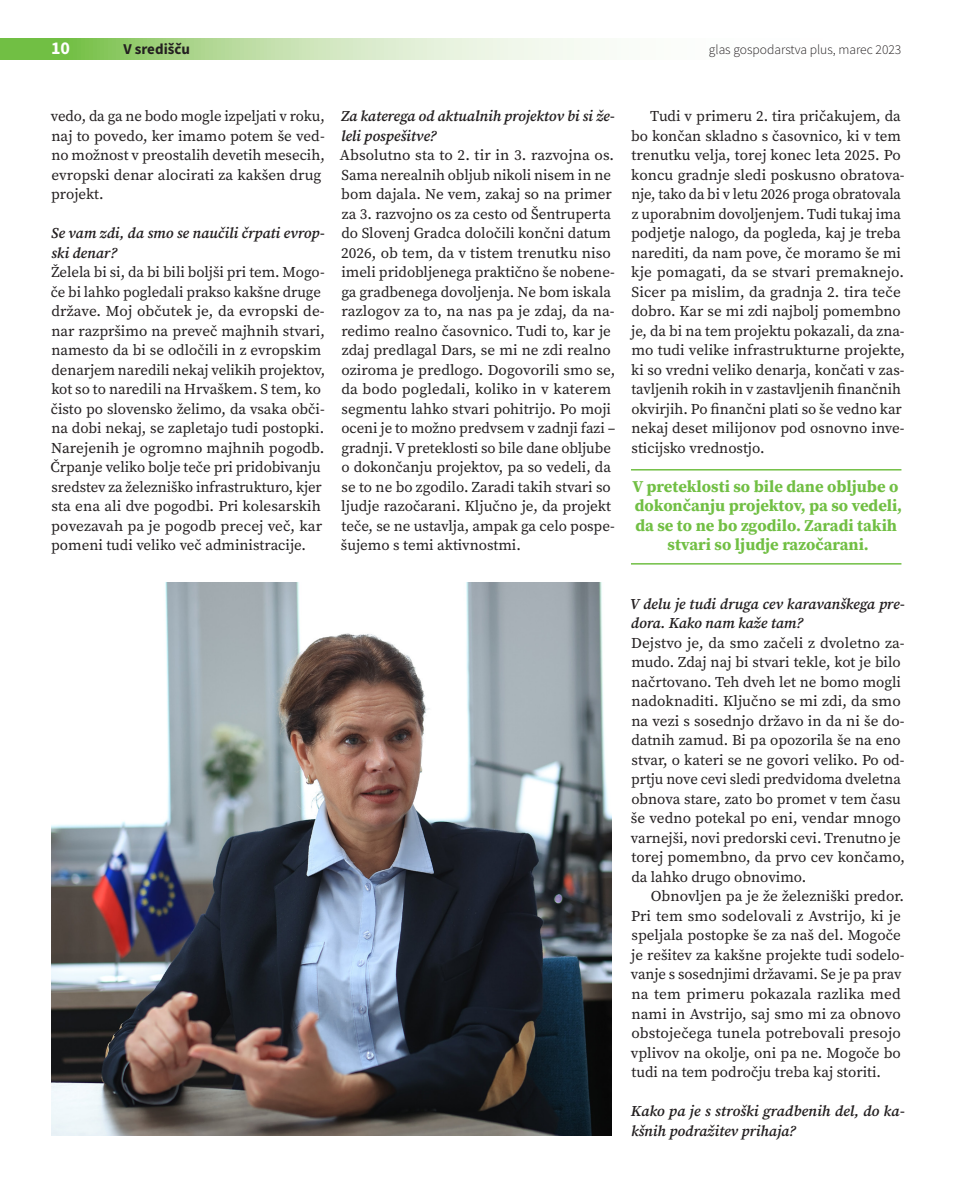
<style>
.page{position:relative;width:978px;height:1191px;background:#fff}
.page>*{position:absolute;margin:0;border:0;box-sizing:border-box;transform-origin:0 0}
.t1{font:700 18px "Source Sans Pro";color:#fff}
.poudarek{font:700 16.5px/19.5px "Source Serif Pro";color:#71bf44;text-align:center}
.besedilo_prvi{font:15px/19.5px "Source Serif Pro";color:#231f20}
.besedilo{font:15px/19.5px "Source Serif Pro";color:#231f20}
.vprasanje{font:italic 600 15px/19.5px "Source Serif Pro";color:#231f20}
.t2{font:700 15px "Source Sans Pro";color:#231f20}
.t3{font:300 13.5px "Source Sans Pro";color:#231f20}
</style>
<div class="page">
<svg style="left:0;top:38px;width:598px;height:22px;background:#bfdfa8"></svg>
<hr style="left:631px;top:469px;width:270px;height:1px;background:#71bf44">
<hr style="left:631px;top:563px;width:270px;height:1px;background:#71bf44">
<img style="left:51px;top:582px;width:560px;height:553px">
<p class="t1" style="left:51px;top:36px;width:21px">10</p>
<p class="t2" style="left:124px;top:39px;width:68px">V središču</p>
<p class="t3" style="left:709px;top:42px;width:194px">glas gospodarstva plus, marec 2023</p>
<p class="besedilo_prvi" style="left:51px;top:106px;width:276px">vedo, da ga ne bodo mogle izpeljati v roku, naj to povedo, ker imamo potem še ved&shy;no možnost v preostalih devetih mesecih, evropski denar alocirati za kakšen drug projekt.</p>
<p class="vprasanje" style="left:51px;top:224px;width:275px">Se vam zdi, da smo se naučili črpati evrop&shy;ski denar?</p>
<p class="besedilo_prvi" style="left:50px;top:262px;width:276px">Želela bi si, da bi bili boljši pri tem. Mogo&shy;če bi lahko pogledali prakso kakšne druge države. Moj občutek je, da evropski de&shy;nar razpršimo na preveč majhnih stvari, namesto da bi se odločili in z evropskim denarjem naredili nekaj velikih projektov, kot so to naredili na Hrvaškem. S tem, ko čisto po slovensko želimo, da vsaka obči&shy;na dobi nekaj, se zapletajo tudi postopki.<br>Narejenih je ogromno majhnih pogodb.<br>Črpanje veliko bolje teče pri pridobivanju sredstev za železniško infrastrukturo, kjer sta ena ali dve pogodbi. Pri kolesarskih povezavah pa je pogodb precej več, kar pomeni tudi veliko več administracije.</p>
<p class="vprasanje" style="left:341px;top:107px;width:275px">Za katerega od aktualnih projektov bi si že&shy;leli pospešitve?</p>
<p class="besedilo_prvi" style="left:340px;top:145px;width:277px">Absolutno sta to 2. tir in 3. razvojna os.<br>Sama nerealnih obljub nikoli nisem in ne bom dajala. Ne vem, zakaj so na primer za 3. razvojno os za cesto od Šentruperta do Slovenj Gradca določili končni datum 2026, ob tem, da v tistem trenutku niso imeli pridobljenega praktično še nobene&shy;ga gradbenega dovoljenja. Ne bom iskala razlogov za to, na nas pa je zdaj, da na&shy;redimo realno časovnico. Tudi to, kar je zdaj predlagal Dars, se mi ne zdi realno oziroma je predlogo. Dogovorili smo se, da bodo pogledali, koliko in v katerem segmentu lahko stvari pohitrijo. Po moji oceni je to možno predvsem v zadnji fazi – gradnji. V preteklosti so bile dane obljube o dokončanju projektov, pa so vedeli, da se to ne bo zgodilo. Zaradi takih stvari so ljudje razočarani. Ključno je, da projekt teče, se ne ustavlja, ampak ga celo pospe&shy;šujemo s temi aktivnostmi.</p>
<p class="besedilo" style="left:631px;top:106px;width:276px;text-indent:19px">Tudi v primeru 2. tira pričakujem, da bo končan skladno s časovnico, ki v tem trenutku velja, torej konec leta 2025. Po koncu gradnje sledi poskusno obratova&shy;nje, tako da bi v letu 2026 proga obratovala z uporabnim dovoljenjem. Tudi tukaj ima podjetje nalogo, da pogleda, kaj je treba narediti, da nam pove, če moramo še mi kje pomagati, da se stvari premaknejo.<br>Sicer pa mislim, da gradnja 2. tira teče dobro. Kar se mi zdi najbolj pomembno je, da bi na tem projektu pokazali, da zna&shy;mo tudi velike infrastrukturne projekte, ki so vredni veliko denarja, končati v zas&shy;tavljenih rokih in v zastavljenih finančnih okvirjih. Po finančni plati so še vedno kar nekaj deset milijonov pod osnovno inve&shy;sticijsko vrednostjo.</p>
<p class="poudarek" style="left:632px;top:476px;width:271px">V preteklosti so bile dane obljube o dokončanju projektov, pa so vedeli, da se to ne bo zgodilo. Zaradi takih stvari so ljudje razočarani.</p>
<p class="vprasanje" style="left:630px;top:594px;width:276px">V delu je tudi druga cev karavanškega pre&shy;dora. Kako nam kaže tam?</p>
<p class="besedilo_prvi" style="left:631px;top:633px;width:276px">Dejstvo je, da smo začeli z dvoletno za&shy;mudo. Zdaj naj bi stvari tekle, kot je bilo načrtovano. Teh dveh let ne bomo mogli nadoknaditi. Ključno se mi zdi, da smo na vezi s sosednjo državo in da ni še do&shy;datnih zamud. Bi pa opozorila še na eno stvar, o kateri se ne govori veliko. Po od&shy;prtju nove cevi sledi predvidoma dveletna obnova stare, zato bo promet v tem času še vedno potekal po eni, vendar mnogo varnejši, novi predorski cevi. Trenutno je torej pomembno, da prvo cev končamo, da lahko drugo obnovimo.</p>
<p class="besedilo" style="left:631px;top:886px;width:275px;text-indent:20px">Obnovljen pa je že železniški predor.<br>Pri tem smo sodelovali z Avstrijo, ki je speljala postopke še za naš del. Mogoče je rešitev za kakšne projekte tudi sodelo&shy;vanje s sosednjimi državami. Se je pa prav na tem primeru pokazala razlika med nami in Avstrijo, saj smo mi za obnovo obstoječega tunela potrebovali presojo vplivov na okolje, oni pa ne. Mogoče bo tudi na tem področju treba kaj storiti.</p>
<p class="vprasanje" style="left:631px;top:1101px;width:275px">Kako pa je s stroški gradbenih del, do ka&shy;kšnih podražitev prihaja?</p>
</div>
